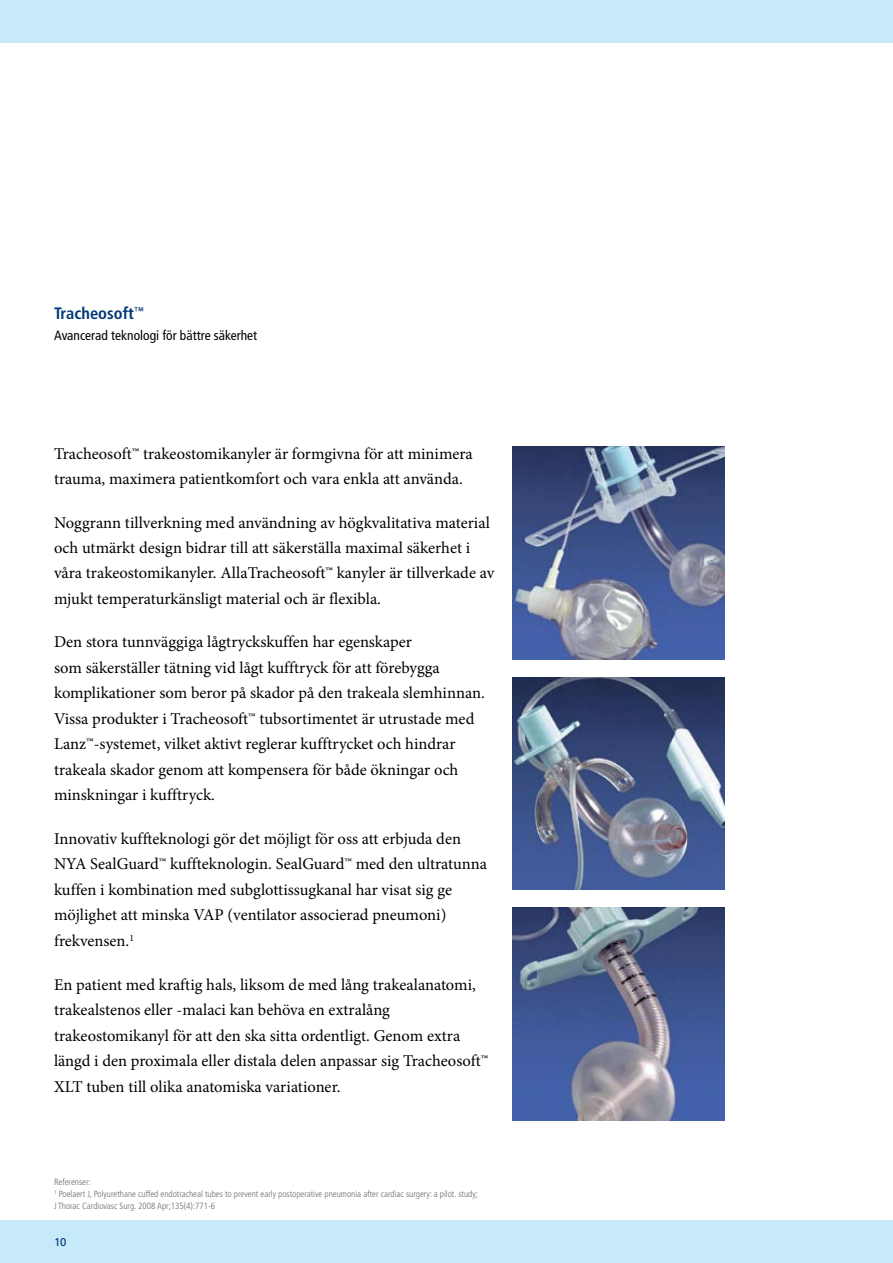
<style>
.page{position:relative;width:893px;height:1263px;background:#fff}
.page>*{position:absolute;margin:0;border:0;box-sizing:border-box;transform-origin:0 0}
.t1{font:16.5px/25.5px "Minion Pro";letter-spacing:-.005em;color:#000}
.t2{font:700 condensed 16.5px "Frutiger LT Std";color:#003878}
.t3{font:condensed 13.5px "Frutiger LT Std";color:#000}
.t4{font:11.25px "Frutiger LT Std";color:#003878}
.t5{font:300 condensed 9px/12px "Frutiger LT Std";color:#696b73}
</style>
<div class="page">
<div style="left:0;top:0;width:893px;height:43px;background:#c7eafb"></div>
<div style="left:0;top:1220px;width:893px;height:43px;background:#c7eafb"></div>
<img style="left:513px;top:908px;width:211px;height:212px">
<img style="left:513px;top:677px;width:211px;height:213px">
<img style="left:513px;top:446px;width:211px;height:213px">
<p class="t2" style="left:54px;top:304px;width:91px">Tracheosoft<sup>™</sup></p>
<p class="t3" style="left:54px;top:328px;width:205px">Avancerad teknologi för bättre säkerhet</p>
<p class="t1" style="left:54px;top:441px;width:420px">Tracheosoft™ trakeostomikanyler är formgivna för att minimera trauma, maximera patientkomfort och vara enkla att använda.</p>
<p class="t1" style="left:54px;top:509px;width:442px">Noggrann tillverkning med användning av högkvalitativa material och utmärkt design bidrar till att säkerställa maximal säkerhet i våra trakeostomikanyler. AllaTracheosoft™ kanyler är tillverkade av mjukt temperaturkänsligt material och är flexibla.</p>
<p class="t1" style="left:54px;top:629px;width:432px">Den stora tunnväggiga lågtryckskuffen har egenskaper<br>som säkerställer tätning vid lågt kufftryck för att förebygga komplikationer som beror på skador på den trakeala slemhinnan.<br>Vissa produkter i Tracheosoft™ tubsortimentet är utrustade med Lanz™-systemet, vilket aktivt reglerar kufftrycket och hindrar trakeala skador genom att kompensera för både ökningar och minskningar i kufftryck.</p>
<p class="t1" style="left:54px;top:826px;width:435px">Innovativ kuffteknologi gör det möjligt för oss att erbjuda den NYA SealGuard™ kuffteknologin. SealGuard™ med den ultratunna kuffen i kombination med subglottissugkanal har visat sig ge möjlighet att minska VAP (ventilator associerad pneumoni) frekvensen.<sup>1</sup></p>
<p class="t1" style="left:54px;top:972px;width:436px">En patient med kraftig hals, liksom de med lång trakealanatomi, trakealstenos eller -malaci kan behöva en extralång trakeostomikanyl för att den ska sitta ordentligt. Genom extra längd i den proximala eller distala delen anpassar sig Tracheosoft™ XLT tuben till olika anatomiska variationer.</p>
<p class="t5" style="left:54px;top:1176px;width:425px">Referenser:<br><sup>1</sup> Poelaert J, Polyurethane cuffed endotracheal tubes to prevent early postoperative pneumonia after cardiac surgery: a pilot. study;<br>J Thorac Cardiovasc Surg. 2008 Apr;135(4):771-6</p>
<p class="t4" style="left:54px;top:1235px;width:14px">10</p>
</div>
